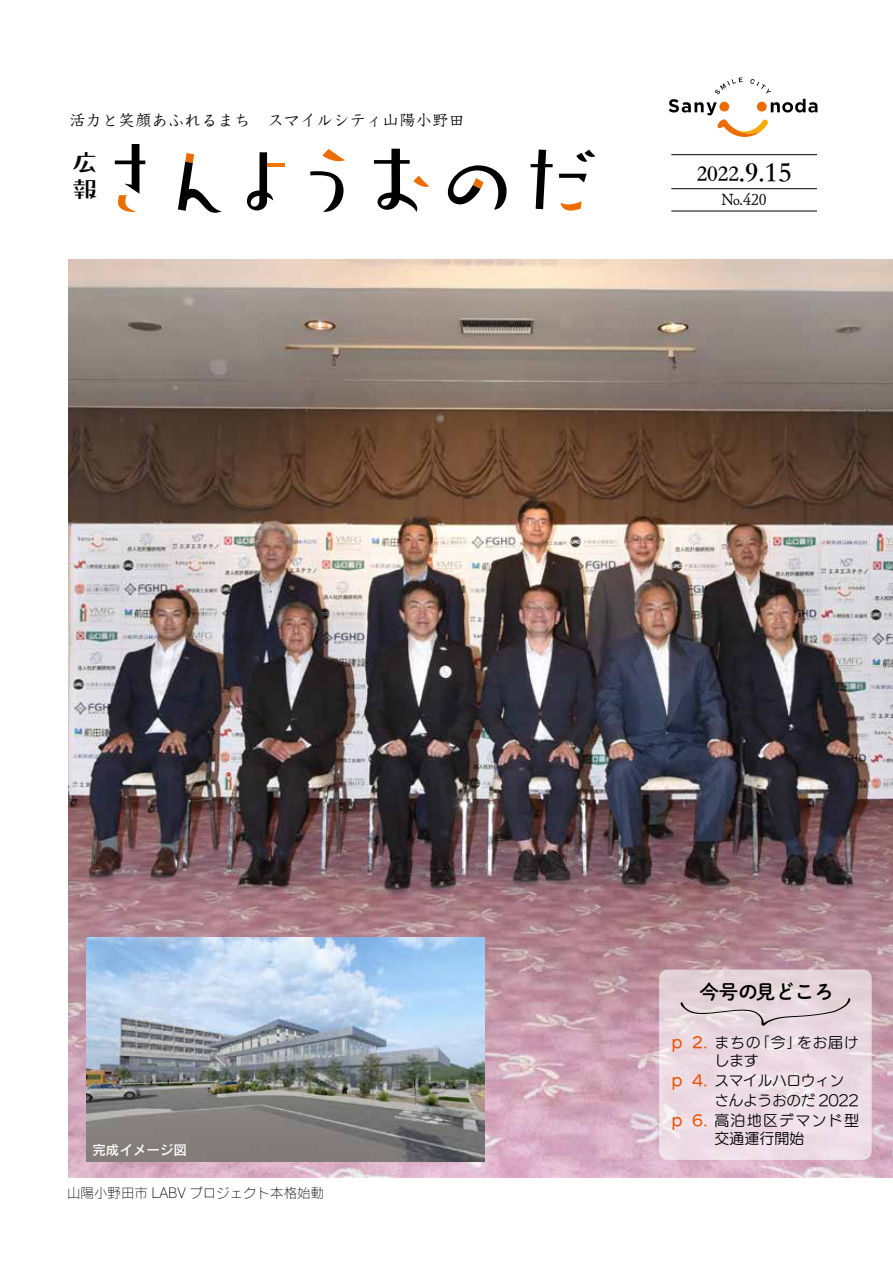
<style>
.page{position:relative;width:893px;height:1263px;background:#fff}
.page>*{position:absolute;margin:0;border:0;box-sizing:border-box;transform-origin:0 0}
.t1{font:28.5px "ST Songti TC Bold";color:#000}
.t2{font:27px/27px "Pal Ramune Std B";color:#000}
.t3{font:19.5px "FOT DNP Shuei M Go Std B";color:#000}
.t4{font:16.5px "Utrillo Pro M";color:#000}
.t5{font:16.5px "Tsuku Antique S Min Std L";color:#000}
.t6{font:15px "UD Marugo Small Pr 6 M";letter-spacing:-.02em;color:#000}
.t7{font:15px/18px "UD Marugo Small Pr 6 M";letter-spacing:.05em;color:#000}
.t8{font:15px "UD Marugo Small Pr 6 M";letter-spacing:.08em;color:#000}
.t9{font:13.5px "Rodin Cattleya Pro L";color:#000}
.t10{font:13.5px "Rodin Pro DB";color:#fff}
.s1{font-size:22.5px}
.s2{font-family:"UD Marugo Small Pr 6 DB";color:#ea5504}
</style>
<div class="page">
<hr style="left:671px;top:154px;width:146px;height:1px;background:#000">
<hr style="left:671px;top:211px;width:146px;height:1px;background:#000">
<hr style="left:671px;top:188px;width:146px;height:1px;background:#000">
<img style="left:68px;top:259px;width:825px;height:919px">
<svg style="left:669px;top:77px;width:148px;height:60px"></svg>
<div style="left:757px;top:102px;width:10px;height:10px;background:#ed6c00;border-radius:50%"></div>
<div style="left:719px;top:102px;width:10px;height:10px;background:#ed6c00;border-radius:50%"></div>
<svg style="left:322px;top:149px;width:23px;height:12px"></svg>
<svg style="left:576px;top:150px;width:19px;height:12px"></svg>
<svg style="left:310px;top:171px;width:34px;height:41px"></svg>
<svg style="left:374px;top:149px;width:55px;height:63px"></svg>
<svg style="left:448px;top:165px;width:59px;height:45px"></svg>
<svg style="left:531px;top:150px;width:22px;height:59px"></svg>
<svg style="left:247px;top:152px;width:26px;height:58px"></svg>
<svg style="left:178px;top:153px;width:44px;height:60px"></svg>
<svg style="left:115px;top:144px;width:30px;height:68px"></svg>
<hr style="left:267px;top:164px;width:18px;height:3px;background:#ee7800">
<svg style="left:561px;top:201px;width:21px;height:10px"></svg>
<svg style="left:559px;top:174px;width:28px;height:9px"></svg>
<svg style="left:659px;top:969px;width:213px;height:191px;background:#ebdae1"></svg>
<svg style="left:680px;top:998px;width:170px;height:28px;background:#dccdd3"></svg>
<img style="left:86px;top:938px;width:399px;height:224px">
<p class="t4" style="left:69px;top:110px;width:397px">活力と笑顔あふれるまち　スマイルシティ山陽小野田</p>
<h2 class="t2" style="left:72px;top:148px;width:27px">広報</h2>
<h1 class="t1" style="left:697px;top:156px;width:96px"><span class="s1">2022</span>.9.15</h1>
<p class="t5" style="left:722px;top:187px;width:47px">No.420</p>
<p class="t10" style="left:92px;top:1141px;width:96px">完成イメージ図</p>
<p class="t9" style="left:67px;top:1184px;width:259px">山陽小野田市 LABV プロジェクト本格始動</p>
<h3 class="t3" style="left:699px;top:977px;width:136px">今号の見どころ</h3>
<p class="t7" style="left:714px;top:1033px;width:146px;text-indent:-43px"><span class="s2">p 2.</span> まちの「今」をお届けします</p>
<p class="t6" style="left:672px;top:1072px;width:174px"><span class="s2">p 4.</span> スマイルハロウィン</p>
<p class="t6" style="left:714px;top:1092px;width:146px">さんようおのだ 2022</p>
<p class="t8" style="left:672px;top:1112px;width:189px"><span class="s2">p 6.</span> 高泊地区デマンド型</p>
<p class="t6" style="left:714px;top:1130px;width:91px">交通運行開始</p>
</div>
